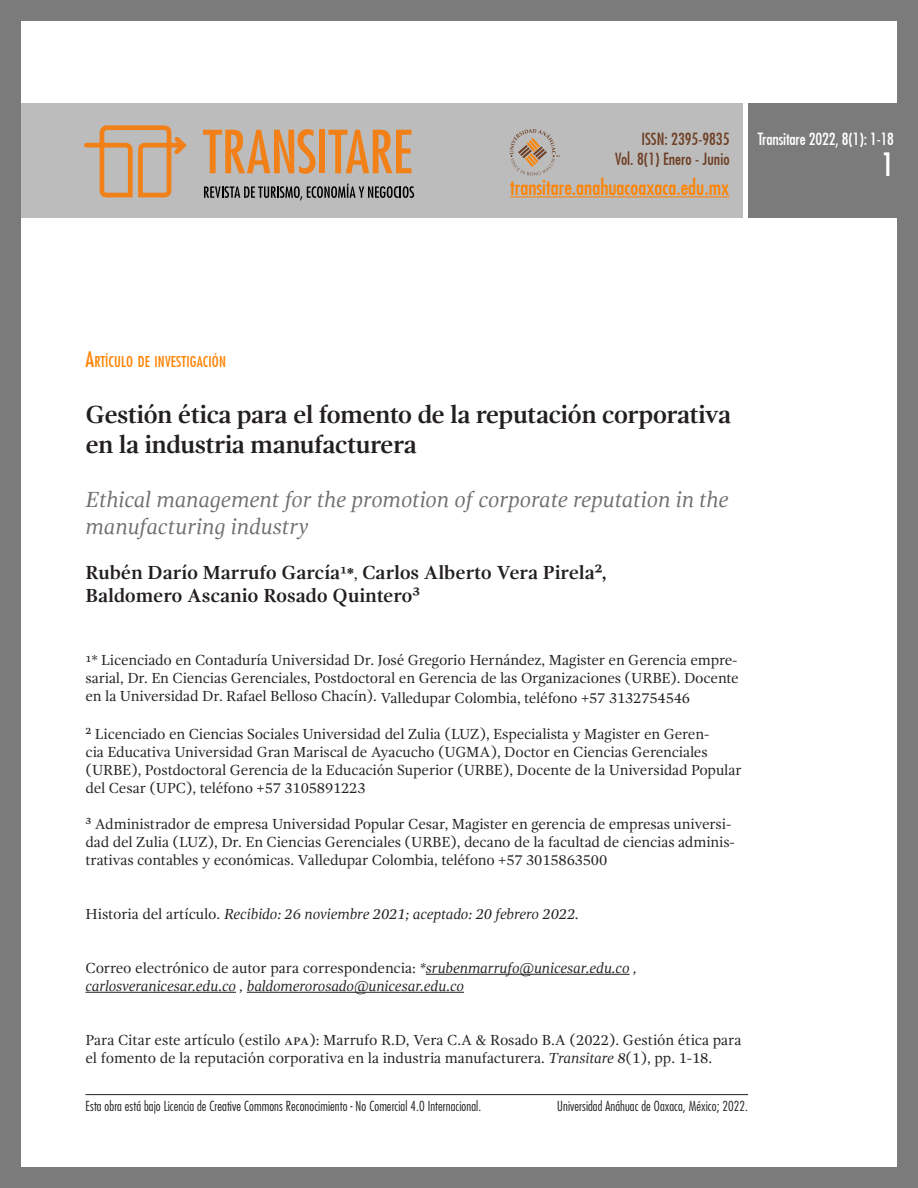
<style>
.page{position:relative;width:918px;height:1188px;background:#fff}
.page>*{position:absolute;margin:0;border:0;box-sizing:border-box;transform-origin:0 0}
.t1{font:500 condensed 31.5px "Futura";color:#fff}
.t2{font:700 25.5px/30.6px "Gandhi Serif";letter-spacing:-.025em;color:#231f20}
.t3{font:italic 22.5px/27px "Gandhi Serif";letter-spacing:-.005em;color:#706f6f}
.t4{font:500 condensed 21px "Futura";color:#ff8200}
.t5{font:700 19.5px "Gandhi Serif";letter-spacing:-.005em;color:#231f20}
.t6{font:500 condensed 16.5px/19.8px "Futura";color:#6e3f24;text-align:right}
.t7{font:500 condensed 16.5px "Futura";letter-spacing:-.01em;color:#fff}
.t8{font:15px/18px "Gandhi Serif";letter-spacing:-.01em;color:#231f20}
.t9{font:italic 15px "Gandhi Serif";letter-spacing:-.005em;color:#231f20}
.t10{font:500 condensed 14.7px "Futura";letter-spacing:.01em;color:#ff8200}
.t11{font:300 condensed 13.5px "Futura Std";letter-spacing:.005em;color:#231f20}
.s1{font-size:21px}
.s2{font-size:16.5px}
.s3{font-weight:400;font-size:16.5px}
.s4{font-style:normal}
.s5{font-style:italic}
</style>
<div class="page">
<div style="left:0;top:103px;width:742px;height:115px;background:#bcbcbc"></div>
<div style="left:0;top:0;width:918px;height:21px;background:#7c7b7b"></div>
<div style="left:0;top:0;width:21px;height:1188px;background:#7c7b7b"></div>
<div style="left:897px;top:0;width:21px;height:1188px;background:#7c7b7b"></div>
<div style="left:0;top:1167px;width:916px;height:21px;background:#7c7b7b"></div>
<div style="left:748px;top:103px;width:168px;height:115px;background:#7c7b7b"></div>
<svg style="left:203px;top:129px;width:113px;height:45px"></svg>
<div style="left:319px;top:130px;width:6px;height:43px;background:#f08017"></div>
<svg style="left:328px;top:130px;width:84px;height:43px"></svg>
<svg style="left:84px;top:128px;width:103px;height:70px"></svg>
<svg style="left:204px;top:183px;width:210px;height:18px"></svg>
<svg style="left:510px;top:129px;width:50px;height:47px"></svg>
<hr style="left:510px;top:196px;width:219px;height:1px;background:#ff8200">
<hr style="left:86px;top:1094px;width:662px;height:1px;background:#231f20">
<hr style="left:426px;top:974px;width:204px;height:1px;background:#231f20">
<hr style="left:86px;top:992px;width:150px;height:1px;background:#231f20">
<hr style="left:247px;top:992px;width:217px;height:1px;background:#231f20">
<p class="t6" style="left:615px;top:129px;width:116px">ISSN: 2395-9835<br>Vol. 8(1) Enero - Junio</p>
<h3 class="t4" style="left:510px;top:175px;width:221px">transitare.anahuacoaxaca.edu.mx</h3>
<p class="t7" style="left:758px;top:129px;width:138px">Transitare 2022, 8(1): 1-18</p>
<p class="t1" style="left:881px;top:146px;width:14px">1</p>
<p class="t10" style="left:86px;top:353px;width:142px"><span class="s1">A</span>RTÍCULO DE INVESTIGACIÓN</p>
<p class="t2" style="left:86px;top:399px;width:647px">Gestión ética para el fomento de la reputación corporativa en la industria manufacturera</p>
<p class="t3" style="left:86px;top:486px;width:645px">Ethical management for the promotion of corporate reputation in the manufacturing industry</p>
<p class="t5" style="left:86px;top:561px;width:523px">Rubén Darío Marrufo García<span class="s2">¹*</span><span class="s3">,</span> Carlos Alberto Vera Pirela²,</p>
<p class="t5" style="left:86px;top:584px;width:336px">Baldomero Ascanio Rosado Quintero³</p>
<p class="t8" style="left:86px;top:651px;width:655px">¹* Licenciado en Contaduría Universidad Dr. José Gregorio Hernández, Magister en Gerencia empre&shy;sarial, Dr. En Ciencias Gerenciales, Postdoctoral en Gerencia de las Organizaciones (URBE). Docente</p>
<p class="t8" style="left:86px;top:689px;width:606px">en la Universidad Dr. Rafael Belloso Chacín). Valledupar Colombia, teléfono +57 3132754546</p>
<p class="t8" style="left:86px;top:725px;width:658px">² Licenciado en Ciencias Sociales Universidad del Zulia (LUZ), Especialista y Magister en Geren-<br>cia Educativa Universidad Gran Mariscal de Ayacucho (UGMA), Doctor en Ciencias Gerenciales (URBE), Postdoctoral Gerencia de la Educación Superior (URBE), Docente de la Universidad Popular del Cesar (UPC), teléfono +57 3105891223</p>
<p class="t8" style="left:86px;top:815px;width:651px">³ Administrador de empresa Universidad Popular Cesar, Magister en gerencia de empresas universi&shy;dad del Zulia (LUZ), Dr. En Ciencias Gerenciales (URBE), decano de la facultad de ciencias adminis&shy;trativas contables y económicas. Valledupar Colombia, teléfono +57 3015863500</p>
<p class="t9" style="left:86px;top:905px;width:495px"><span class="s4">Historia del artículo.</span> Recibido: 26 noviembre 2021; aceptado: 20 febrero 2022.</p>
<p class="t8" style="left:86px;top:959px;width:553px">Correo electrónico de autor para correspondencia: <span class="s5">*srubenmarrufo@unicesar.edu.co ,</span></p>
<p class="t9" style="left:86px;top:977px;width:380px">carlosveranicesar.edu.co , baldomerorosado@unicesar.edu.co</p>
<p class="t8" style="left:86px;top:1031px;width:658px">Para Citar este artículo (estilo apa): Marrufo R.D, Vera C.A &amp; Rosado B.A (2022). Gestión ética para el fomento de la reputación corporativa en la industria manufacturera. <span class="s5">Transitare 8</span>(1), pp. 1-18.</p>
<p class="t11" style="left:86px;top:1098px;width:397px">Esta obra está bajo Licencia de Creative Commons Reconocimiento - No Comercial 4.0 Internacional.</p>
<p class="t11" style="left:557px;top:1098px;width:192px">Universidad Anáhuac de Oaxaca, México; 2022.</p>
</div>
